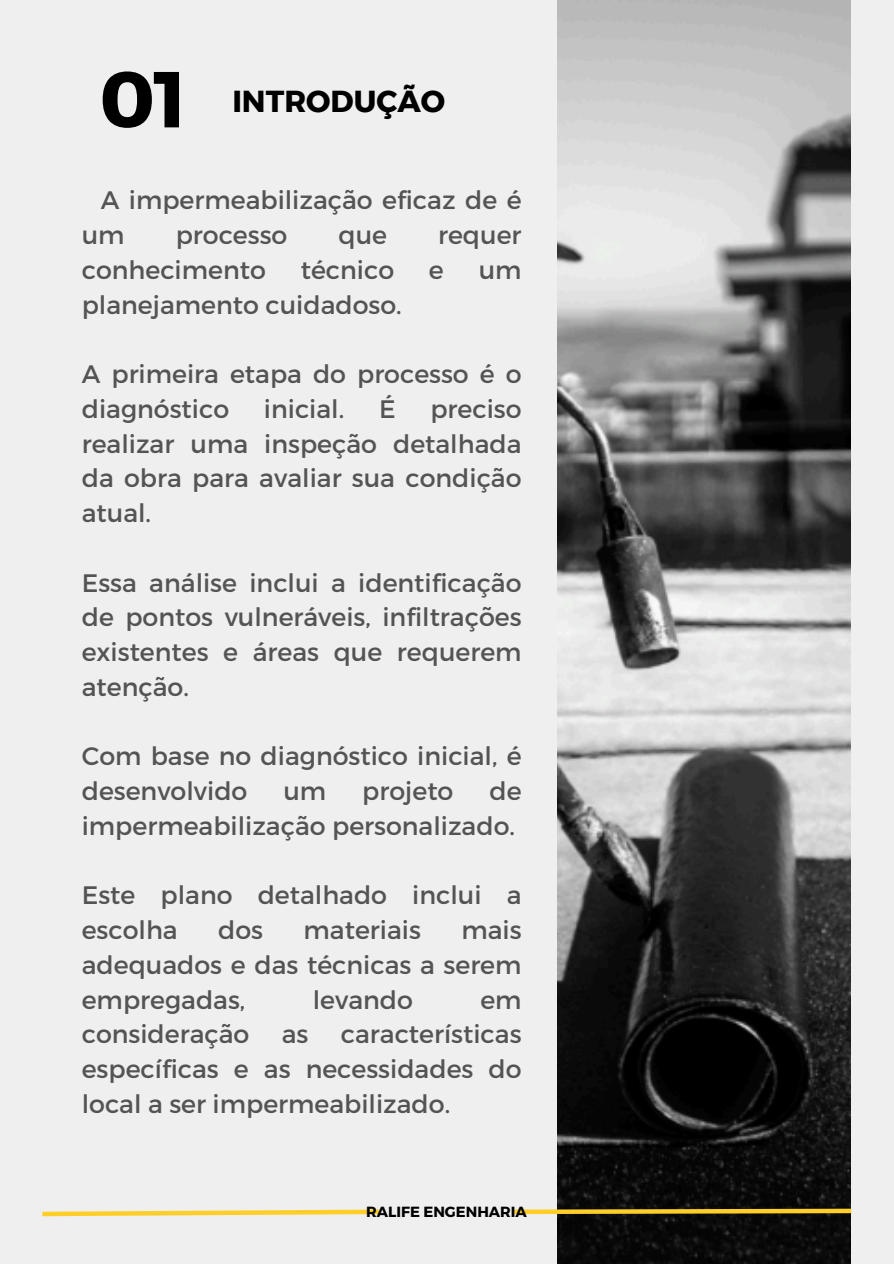
<style>
.page{position:relative;width:894px;height:1264px;background:#fff}
.page>*{position:absolute;margin:0;border:0;box-sizing:border-box;transform-origin:0 0}
.t1{font:79.05px "Kief Montaser Bold";color:#000}
.t2{font:30.3px "Kief Montaser Bold";color:#000}
.t3{font:25.2px/34.8px "Montserrat";color:#545454}
.t4{font:700 14.7px "Montserrat";color:#000}
</style>
<div class="page">
<div style="left:0;top:0;width:893px;height:1263px;background:#efefef"></div>
<img style="left:557px;top:0;width:293px;height:1263px">
<svg style="left:42px;top:1209px;width:338px;height:8px"></svg>
<svg style="left:514px;top:1206px;width:338px;height:10px"></svg>
<h2 class="t1" style="left:99px;top:51px;width:89px">01</h2>
<p class="t2" style="left:232px;top:83px;width:214px">INTRODUÇÃO</p>
<h1 class="t3" style="left:82px;top:182px;width:441px;text-indent:19px">A impermeabilização eficaz de é um</h1>
<h1 class="t3" style="left:176px;top:216px;width:113px">processo</h1>
<h1 class="t3" style="left:338px;top:216px;width:50px">que</h1>
<h1 class="t3" style="left:438px;top:216px;width:85px">requer</h1>
<h1 class="t3" style="left:82px;top:251px;width:185px">conhecimento</h1>
<h1 class="t3" style="left:300px;top:251px;width:95px">técnico</h1>
<h1 class="t3" style="left:429px;top:251px;width:16px">e</h1>
<h1 class="t3" style="left:478px;top:251px;width:44px">um</h1>
<h1 class="t3" style="left:82px;top:286px;width:321px">planejamento cuidadoso.</h1>
<h2 class="t3" style="left:82px;top:355px;width:441px">A primeira etapa do processo é o diagnóstico</h2>
<h2 class="t3" style="left:264px;top:390px;width:82px">inicial.</h2>
<h2 class="t3" style="left:379px;top:390px;width:18px">É</h2>
<h2 class="t3" style="left:82px;top:390px;width:441px;text-align:justify;text-indent:348px">preciso realizar uma inspeção detalhada da obra para avaliar sua condição atual.</h2>
<h2 class="t3" style="left:82px;top:564px;width:441px;text-align:justify">Essa análise inclui a identificação de pontos vulneráveis, infiltrações existentes e áreas que requerem atenção.</h2>
<h2 class="t3" style="left:82px;top:737px;width:441px">Com base no diagnóstico inicial, é desenvolvido</h2>
<h2 class="t3" style="left:283px;top:772px;width:44px">um</h2>
<h2 class="t3" style="left:362px;top:772px;width:93px">projeto</h2>
<h2 class="t3" style="left:82px;top:772px;width:441px;text-align:right">de<br>impermeabilização personalizado.</h2>
<h2 class="t3" style="left:82px;top:876px;width:441px">Este plano detalhado inclui a escolha</h2>
<h2 class="t3" style="left:82px;top:911px;width:441px;text-align:justify;text-indent:379px">mais adequados e das técnicas a serem empregadas,</h2>
<h2 class="t3" style="left:218px;top:911px;width:46px">dos</h2>
<h2 class="t3" style="left:303px;top:911px;width:119px">materiais</h2>
<h2 class="t3" style="left:312px;top:980px;width:102px">levando</h2>
<h2 class="t3" style="left:480px;top:980px;width:43px">em</h2>
<h2 class="t3" style="left:82px;top:1015px;width:169px">consideração</h2>
<h2 class="t3" style="left:282px;top:1015px;width:28px">as</h2>
<h2 class="t3" style="left:82px;top:1015px;width:441px;text-align:justify;text-indent:259px">características específicas e as necessidades do local a ser impermeabilizado.</h2>
<p class="t4" style="left:366px;top:1202px;width:162px">RALIFE ENGENHARIA</p>
</div>
